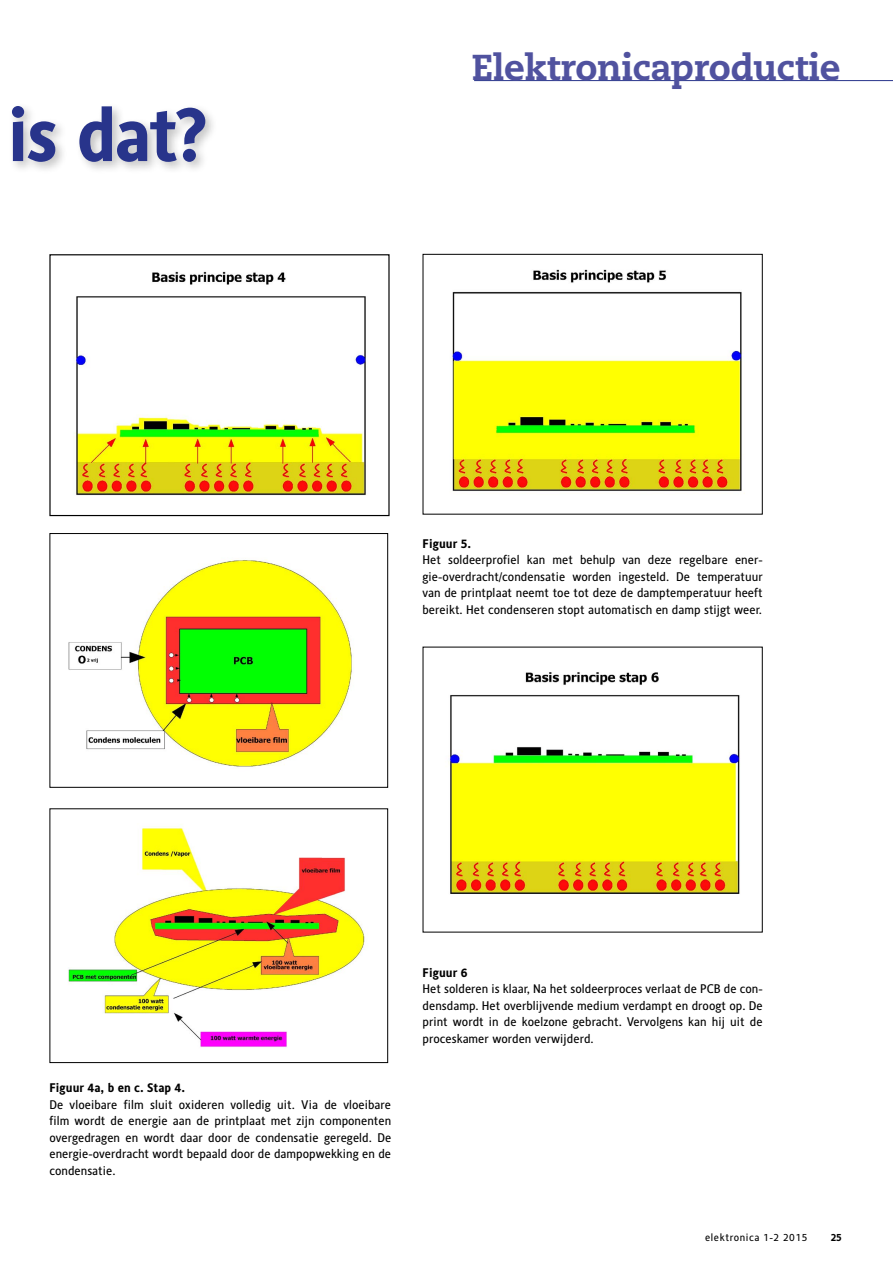
<style>
.page{position:relative;width:893px;height:1263px;background:#fff}
.page>*{position:absolute;margin:0;border:0;box-sizing:border-box;transform-origin:0 0}
.t1{font:700 75px "Alber";color:#28348b}
.t2{font:800 36px "Caecilia LT Std";letter-spacing:-.01em;color:#50529f}
.t3{font:12.45px/16.5px "Alber";color:#000;text-align:justify}
.t4{font:700 12.45px "Alber";color:#000}
.t5{font:10.5px "Alber";letter-spacing:.05em;color:#000}
.t6{font:700 10.5px "Alber";color:#000}
</style>
<div class="page">
<img style="left:74px;top:271px;width:292px;height:225px">
<div style="left:49px;top:254px;width:341px;height:262px;border:1px solid #000"></div>
<img style="left:68px;top:827px;width:297px;height:220px">
<div style="left:49px;top:808px;width:339px;height:255px;border:1px solid #000"></div>
<img style="left:68px;top:560px;width:285px;height:207px">
<div style="left:49px;top:533px;width:339px;height:255px;border:1px solid #000"></div>
<img style="left:451px;top:269px;width:294px;height:225px">
<div style="left:423px;top:254px;width:340px;height:261px;border:1px solid #000"></div>
<img style="left:448px;top:672px;width:292px;height:222px">
<div style="left:0;top:102px;width:218px;height:121px;background:#000;opacity:.25"></div>
<hr style="left:474px;top:80px;width:419px;height:1px;background:#28348b">
<h1 class="t1" style="left:7px;top:86px;width:205px">is dat?</h1>
<h2 class="t2" style="left:472px;top:45px;width:370px">Elektronicaproductie</h2>
<p class="t4" style="left:423px;top:535px;width:50px">Figuur 5.</p>
<p class="t3" style="left:423px;top:551px;width:342px">Het soldeerprofiel kan met behulp van deze regelbare ener&shy;gie-overdracht/condensatie worden ingesteld. De temperatuur van de printplaat neemt toe tot deze de damptemperatuur heeft bereikt. Het condenseren stopt automatisch en damp stijgt weer.</p>
<p class="t4" style="left:49px;top:1080px;width:137px">Figuur 4a, b en c. Stap 4.</p>
<p class="t3" style="left:49px;top:1096px;width:343px">De vloeibare film sluit oxideren volledig uit. Via de vloeibare film wordt de energie aan de printplaat met zijn componenten overgedragen en wordt daar door de condensatie geregeld. De energie-overdracht wordt bepaald door de dampopwekking en de condensatie.</p>
<p class="t4" style="left:423px;top:964px;width:47px">Figuur 6</p>
<p class="t3" style="left:423px;top:980px;width:342px">Het solderen is klaar, Na het soldeerproces verlaat de PCB de con&shy;densdamp. Het overblijvende medium verdampt en droogt op. De print wordt in de koelzone gebracht. Vervolgens kan hij uit de proceskamer worden verwijderd.</p>
<p class="t5" style="left:705px;top:1230px;width:104px">elektronica 1-2 2015</p>
<p class="t6" style="left:831px;top:1230px;width:13px">25</p>
</div>
